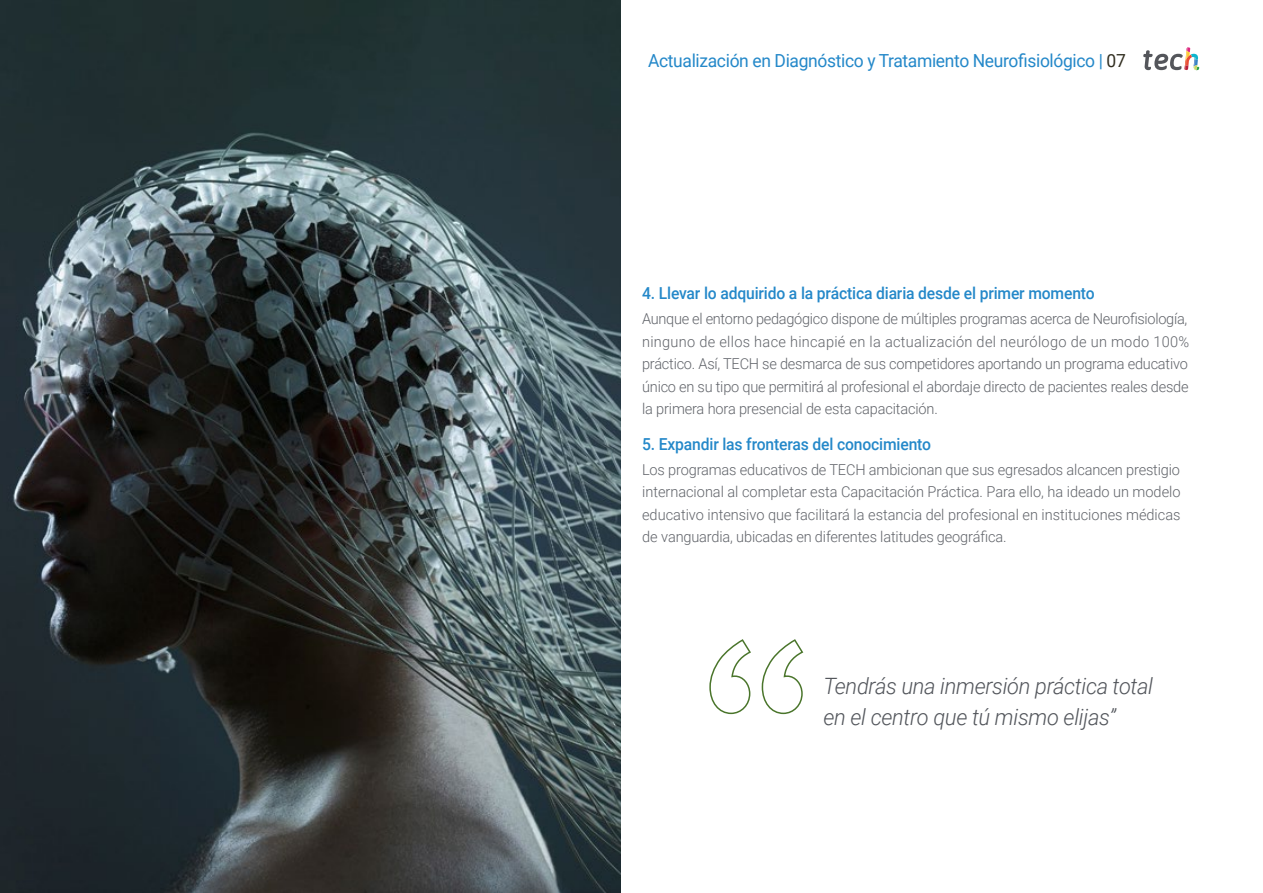
<style>
.page{position:relative;width:1263px;height:893px;background:#fff}
.page>*{position:absolute;margin:0;border:0;box-sizing:border-box;transform-origin:0 0}
.t1{font:italic 300 22.5px/31.5px "Roboto";letter-spacing:-.015em;color:#52555b}
.t2{font:18px "Roboto";letter-spacing:-.02em;color:#2488c9}
.t3{font:500 16.5px "Roboto";letter-spacing:-.01em;color:#2488c9;scale:.95 1}
.t4{font:300 15px/22.5px "Roboto";letter-spacing:-.015em;color:#61646a}
.s1{color:#312e20}
</style>
<div class="page">
<img style="left:0;top:0;width:621px;height:893px">
<svg style="left:709px;top:639px;width:95px;height:76px"></svg>
<svg style="left:1143px;top:47px;width:56px;height:24px"></svg>
<p class="t2" style="left:648px;top:48px;width:479px">Actualización en Diagnóstico y Tratamiento Neurofisiológico | <span class="s1">07</span></p>
<p class="t3" style="left:642px;top:282px;width:478px">4. Llevar lo adquirido a la práctica diaria desde el primer momento</p>
<p class="t4" style="left:642px;top:307px;width:549px">Aunque el entorno pedagógico dispone de múltiples programas acerca de Neurofisiología, ninguno de ellos hace hincapié en la actualización del neurólogo de un modo 100% práctico. Así, TECH se desmarca de sus competidores aportando un programa educativo único en su tipo que permitirá al profesional el abordaje directo de pacientes reales desde la primera hora presencial de esta capacitación.</p>
<p class="t3" style="left:642px;top:433px;width:306px">5. Expandir las fronteras del conocimiento</p>
<p class="t4" style="left:642px;top:458px;width:540px;text-align:justify">Los programas educativos de TECH ambicionan que sus egresados alcancen prestigio internacional al completar esta Capacitación Práctica. Para ello, ha ideado un modelo educativo intensivo que facilitará la estancia del profesional en instituciones médicas de vanguardia, ubicadas en diferentes latitudes geográfica.</p>
<h1 class="t1" style="left:823px;top:669px;width:331px">Tendrás una inmersión práctica total en el centro que tú mismo elijas”</h1>
</div>
